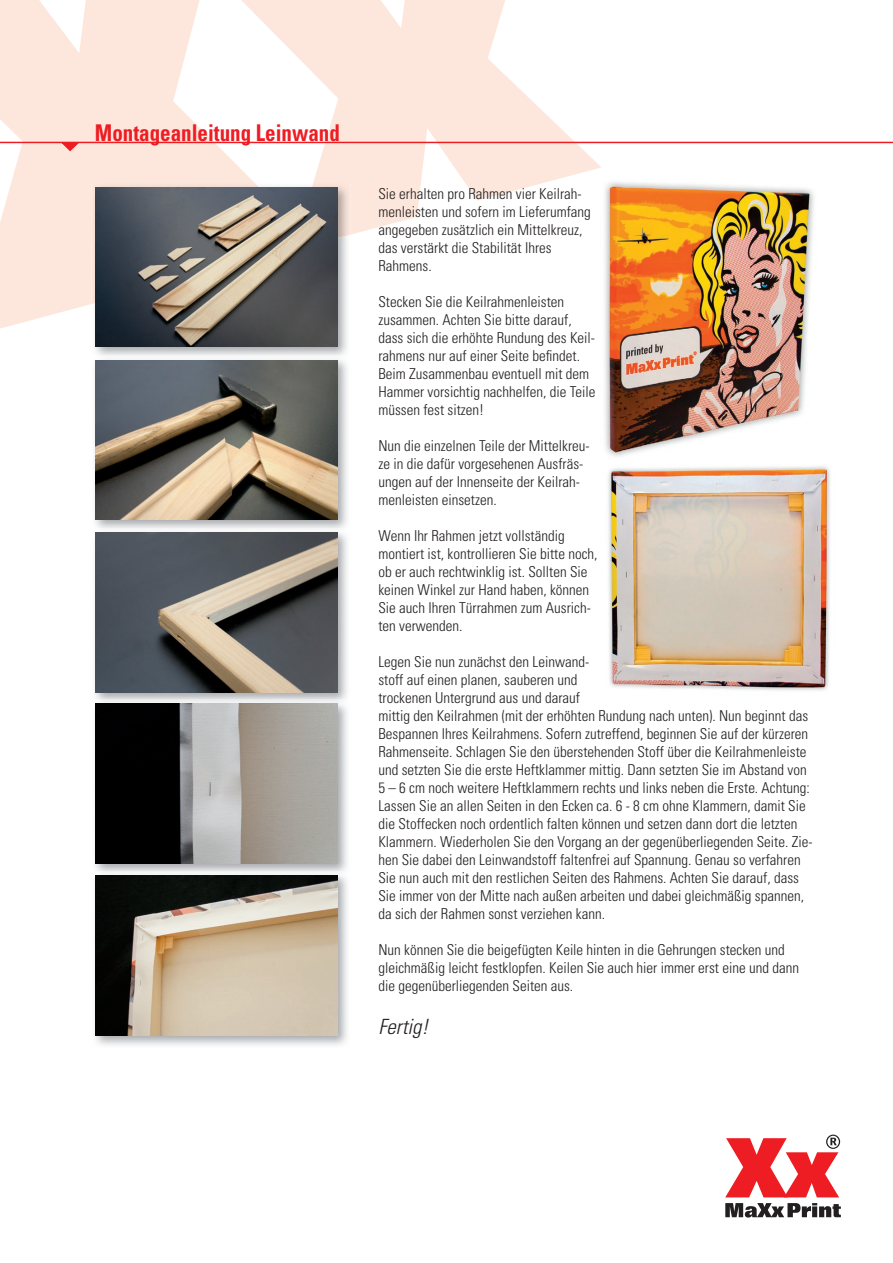
<style>
.page{position:relative;width:893px;height:1263px;background:#fff}
.page>*{position:absolute;margin:0;border:0;box-sizing:border-box;transform-origin:0 0}
.t1{font:700 condensed 23.1px "Univers";color:#ee1d23;scale:.91 1}
.t2{font:italic 300 condensed 21px "Univers";color:#231f20}
.t3{font:300 condensed 15px/18px "Univers";color:#231f20}
</style>
<div class="page">
<svg style="left:0;top:0;width:241px;height:329px;fill:#fde7dc"></svg>
<svg style="left:241px;top:0;width:360px;height:235px;fill:#fde7dc"></svg>
<svg style="left:725px;top:1203px;width:116px;height:14px"></svg>
<svg style="left:725px;top:1134px;width:115px;height:63px"></svg>
<svg style="left:60px;top:141px;width:22px;height:11px"></svg>
<hr style="left:0;top:142px;width:893px;height:1px;background:#ee1d23">
<img style="left:91px;top:250px;width:256px;height:106px">
<img style="left:91px;top:183px;width:202px;height:121px">
<img style="left:293px;top:183px;width:57px;height:67px">
<img style="left:96px;top:187px;width:241px;height:160px">
<img style="left:95px;top:360px;width:252px;height:169px">
<img style="left:96px;top:360px;width:241px;height:160px">
<img style="left:95px;top:532px;width:252px;height:168px">
<img style="left:96px;top:533px;width:241px;height:159px">
<img style="left:95px;top:705px;width:252px;height:166px">
<img style="left:95px;top:700px;width:247px;height:5px">
<img style="left:96px;top:704px;width:241px;height:159px">
<img style="left:95px;top:876px;width:252px;height:169px">
<img style="left:95px;top:871px;width:245px;height:5px">
<img style="left:96px;top:875px;width:241px;height:160px">
<img style="left:608px;top:465px;width:222px;height:226px">
<img style="left:595px;top:179px;width:219px;height:278px">
<h1 class="t1" style="left:95px;top:118px;width:271px">Montageanleitung Leinwand</h1>
<p class="t3" style="left:378px;top:185px;width:214px">Sie erhalten pro Rahmen vier Keilrah&shy;menleisten und sofern im Lieferumfang angegeben zusätzlich ein Mittelkreuz, das verstärkt die Stabilität Ihres<br>Rahmens.</p>
<p class="t3" style="left:378px;top:293px;width:218px">Stecken Sie die Keilrahmenleisten zusammen. Achten Sie bitte darauf, dass sich die erhöhte Rundung des Keil&shy;rahmens nur auf einer Seite befindet.<br>Beim Zusammenbau eventuell mit dem Hammer vorsichtig nachhelfen, die Teile müssen fest sitzen!</p>
<p class="t3" style="left:378px;top:437px;width:213px">Nun die einzelnen Teile der Mittelkreu&shy;ze in die dafür vorgesehenen Ausfräs&shy;ungen auf der Innenseite der Keilrah&shy;menleisten einsetzen.</p>
<p class="t3" style="left:378px;top:527px;width:221px">Wenn Ihr Rahmen jetzt vollständig montiert ist, kontrollieren Sie bitte noch, ob er auch rechtwinklig ist. Sollten Sie keinen Winkel zur Hand haben, können Sie auch Ihren Türrahmen zum Ausrich&shy;ten verwenden.</p>
<p class="t3" style="left:378px;top:653px;width:436px">Legen Sie nun zunächst den Leinwand-<br>stoff auf einen planen, sauberen und<br>trockenen Untergrund aus und darauf<br>mittig den Keilrahmen (mit der erhöhten Rundung nach unten). Nun beginnt das Bespannen Ihres Keilrahmens. Sofern zutreffend, beginnen Sie auf der kürzeren Rahmenseite. Schlagen Sie den überstehenden Stoff über die Keilrahmenleiste und setzten Sie die erste Heftklammer mittig. Dann setzten Sie im Abstand von 5 – 6 cm noch weitere Heftklammern rechts und links neben die Erste. Achtung:<br>Lassen Sie an allen Seiten in den Ecken ca. 6 - 8 cm ohne Klammern, damit Sie die Stoffecken noch ordentlich falten können und setzen dann dort die letzten Klammern. Wiederholen Sie den Vorgang an der gegenüberliegenden Seite. Zie&shy;hen Sie dabei den Leinwandstoff faltenfrei auf Spannung. Genau so verfahren Sie nun auch mit den restlichen Seiten des Rahmens. Achten Sie darauf, dass Sie immer von der Mitte nach außen arbeiten und dabei gleichmäßig spannen, da sich der Rahmen sonst verziehen kann.</p>
<p class="t3" style="left:378px;top:941px;width:422px">Nun können Sie die beigefügten Keile hinten in die Gehrungen stecken und gleichmäßig leicht festklopfen. Keilen Sie auch hier immer erst eine und dann die gegenüberliegenden Seiten aus.</p>
<h2 class="t2" style="left:378px;top:1014px;width:52px">Fertig!</h2>
</div>
